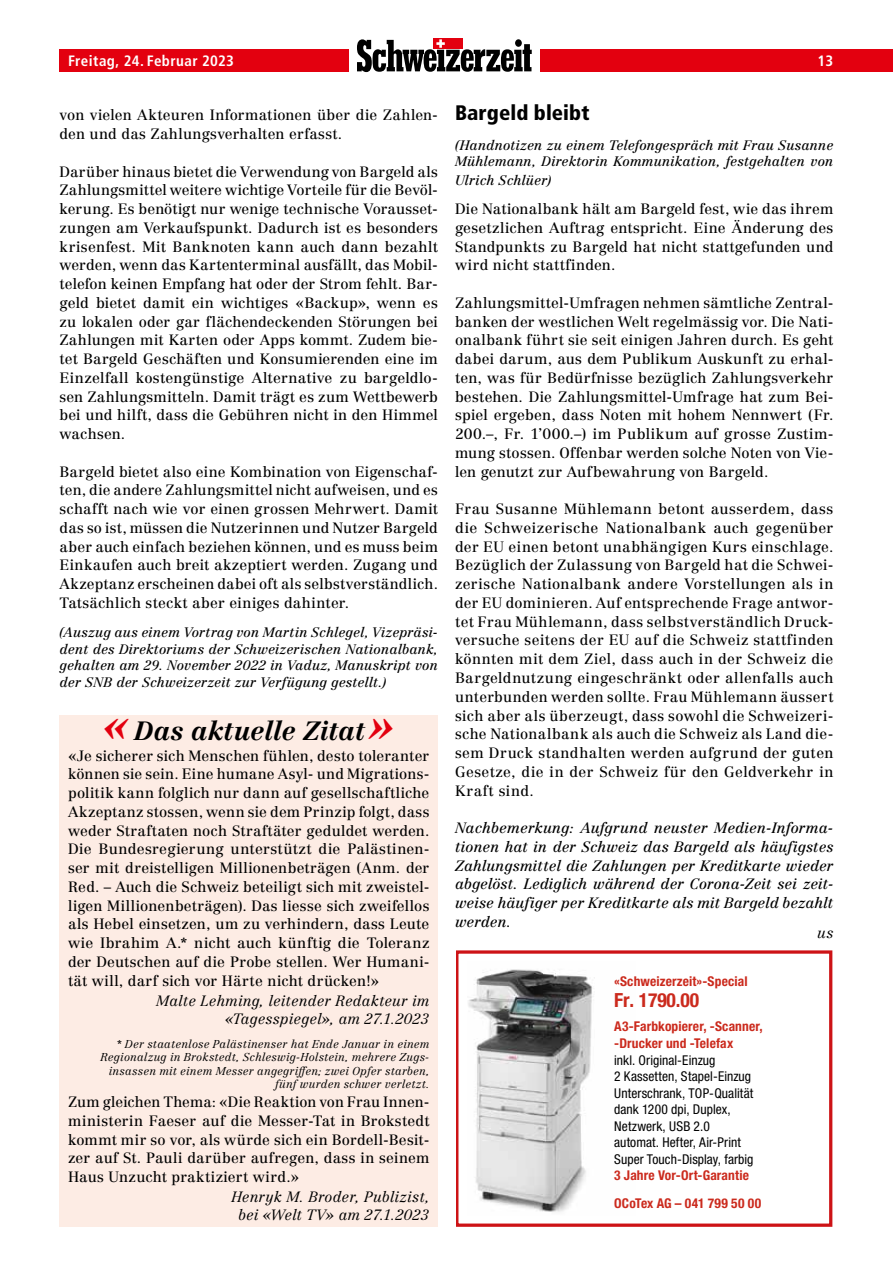
<style>
.page{position:relative;width:893px;height:1263px;background:#fff}
.page>*{position:absolute;margin:0;border:0;box-sizing:border-box;transform-origin:0 0}
.t1{font:italic 700 25.95px "Centennial LT Pro";color:#000}
.t2{font:900 condensed 21px "Frutiger LT Std";letter-spacing:.005em;color:#000}
.t3{font:700 condensed 19.5px "Helvetica Neue";letter-spacing:-.005em;color:#cb2a1d}
.t4{font:700 condensed 15px "Frutiger LT Std";letter-spacing:.025em;color:#fff}
.t5{font:14.7px/18.8px "Centennial LT Pro";letter-spacing:.015em;color:#000;text-align:justify}
.t6{font:italic 14.7px/18.8px "Centennial LT Pro";letter-spacing:.005em;color:#000;text-align:justify}
.t7{font:italic 300 14.7px/18px "Centennial LT Pro";letter-spacing:.01em;color:#000;text-align:right}
.t8{font:italic 13.5px/16.5px "Centennial LT Pro";letter-spacing:.01em;color:#000;text-align:justify}
.t9{font:condensed 13.5px/16.5px "Helvetica Neue";letter-spacing:.005em;color:#000}
.t10{font:700 condensed 13.5px/16.5px "Helvetica Neue";letter-spacing:.01em;color:#cb2a1d}
.t11{font:italic 300 11.25px/13.5px "Centennial LT Pro";letter-spacing:.015em;color:#000;text-align:right}
.s1{font-size:41.1px;color:#e3000f}
</style>
<div class="page">
<div style="left:540px;top:50px;width:353px;height:22px;background:#e3000f"></div>
<div style="left:60px;top:50px;width:289px;height:22px;background:#e3000f"></div>
<div style="left:434px;top:38px;width:29px;height:11px;background:#e3000f"></div>
<svg style="left:357px;top:39px;width:175px;height:33px"></svg>
<div style="left:456px;top:950px;width:376px;height:277px;border:3px solid #cd1316"></div>
<img style="left:468px;top:969px;width:127px;height:243px">
<div style="left:60px;top:715px;width:378px;height:512px;background:#fdece4"></div>
<p class="t4" style="left:68px;top:52px;width:167px">Freitag, 24. Februar 2023</p>
<p class="t4" style="left:817px;top:52px;width:17px">13</p>
<p class="t5" style="left:60px;top:106px;width:380px">von vielen Akteuren Informationen über die Zahlen&shy;den und das Zahlungsverhalten erfasst.</p>
<p class="t5" style="left:60px;top:162px;width:380px">Darüber hinaus bietet die Verwendung von Bargeld als Zahlungsmittel weitere wichtige Vorteile für die Bevöl&shy;kerung. Es benötigt nur wenige technische Vorausset&shy;zungen am Verkaufspunkt. Dadurch ist es besonders krisenfest. Mit Banknoten kann auch dann bezahlt werden, wenn das Kartenterminal ausfällt, das Mobil&shy;telefon keinen Empfang hat oder der Strom fehlt. Bar&shy;geld bietet damit ein wichtiges «Backup», wenn es zu lokalen oder gar flächendeckenden Störungen bei Zahlungen mit Karten oder Apps kommt. Zudem bie&shy;tet Bargeld Geschäften und Konsumierenden eine im Einzelfall kostengünstige Alternative zu bargeldlo&shy;sen Zahlungsmitteln. Damit trägt es zum Wettbewerb bei und hilft, dass die Gebühren nicht in den Himmel wachsen.</p>
<p class="t5" style="left:60px;top:462px;width:380px">Bargeld bietet also eine Kombination von Eigenschaf&shy;ten, die andere Zahlungsmittel nicht aufweisen, und es schafft nach wie vor einen grossen Mehrwert. Damit das so ist, müssen die Nutzerinnen und Nutzer Bargeld aber auch einfach beziehen können, und es muss beim Einkaufen auch breit akzeptiert werden. Zugang und Akzeptanz erscheinen dabei oft als selbstverständlich.<br>Tatsächlich steckt aber einiges dahinter.</p>
<p class="t8" style="left:60px;top:624px;width:380px">(Auszug aus einem Vortrag von Martin Schlegel, Vizepräsi&shy;dent des Direktoriums der Schweizerischen Nationalbank, gehalten am 29. November 2022 in Vaduz, Manuskript von der SNB der Schweizerzeit zur Verfügung gestellt.)</p>
<h2 class="t2" style="left:455px;top:100px;width:136px">Bargeld bleibt</h2>
<p class="t8" style="left:455px;top:136px;width:380px">(Handnotizen zu einem Telefongespräch mit Frau Susanne<br>Mühlemann, Direktorin Kommunikation, festgehalten von</p>
<p class="t8" style="left:455px;top:172px;width:98px">Ulrich Schlüer)</p>
<p class="t5" style="left:455px;top:200px;width:380px">Die Nationalbank hält am Bargeld fest, wie das ihrem gesetzlichen Auftrag entspricht. Eine Änderung des Standpunkts zu Bargeld hat nicht stattgefunden und wird nicht stattfinden.</p>
<p class="t5" style="left:455px;top:293px;width:380px">Zahlungsmittel-Umfragen nehmen sämtliche Zentral&shy;banken der westlichen Welt regelmässig vor. Die Nati&shy;onalbank führt sie seit einigen Jahren durch. Es geht dabei darum, aus dem Publikum Auskunft zu erhal&shy;ten, was für Bedürfnisse bezüglich Zahlungsverkehr bestehen. Die Zahlungsmittel-Umfrage hat zum Bei&shy;spiel ergeben, dass Noten mit hohem Nennwert (Fr.<br>200.–, Fr. 1’000.–) im Publikum auf grosse Zustim&shy;mung stossen. Offenbar werden solche Noten von Vie&shy;len genutzt zur Aufbewahrung von Bargeld.</p>
<p class="t5" style="left:455px;top:500px;width:380px">Frau Susanne Mühlemann betont ausserdem, dass die Schweizerische Nationalbank auch gegenüber der EU einen betont unabhängigen Kurs einschlage.<br>Bezüglich der Zulassung von Bargeld hat die Schwei&shy;zerische Nationalbank andere Vorstellungen als in der EU dominieren. Auf entsprechende Frage antwor&shy;tet Frau Mühlemann, dass selbstverständlich Druck&shy;versuche seitens der EU auf die Schweiz stattfinden könnten mit dem Ziel, dass auch in der Schweiz die Bargeldnutzung eingeschränkt oder allenfalls auch unterbunden werden sollte. Frau Mühlemann äussert sich aber als überzeugt, dass sowohl die Schweizeri&shy;sche Nationalbank als auch die Schweiz als Land die&shy;sem Druck standhalten werden aufgrund der guten Gesetze, die in der Schweiz für den Geldverkehr in Kraft sind.</p>
<p class="t6" style="left:455px;top:818px;width:380px">Nachbemerkung: Aufgrund neuster Medien-Informa&shy;tionen hat in der Schweiz das Bargeld als häufigstes Zahlungsmittel die Zahlungen per Kreditkarte wieder abgelöst. Lediglich während der Corona-Zeit sei zeit&shy;weise häufiger per Kreditkarte als mit Bargeld bezahlt werden.</p>
<p class="t7" style="left:817px;top:923px;width:18px">us</p>
<p class="t10" style="left:614px;top:973px;width:135px">«Schweizerzeit»-Special</p>
<h3 class="t3" style="left:614px;top:989px;width:86px">Fr. 1790.00</h3>
<p class="t10" style="left:614px;top:1018px;width:150px">A3-Farbkopierer, -Scanner, -Drucker und -Telefax</p>
<p class="t9" style="left:614px;top:1051px;width:141px">inkl. Original-Einzug<br>2 Kassetten, Stapel-Einzug<br>Unterschrank, TOP-Qualität dank 1200 dpi, Duplex,<br>Netzwerk, USB 2.0 automat. Hefter, Air-Print<br>Super Touch-Display, farbig</p>
<p class="t10" style="left:614px;top:1161px;width:148px;line-height:28.5px">3 Jahre Vor-Ort-Garantie<br>OCoTex AG – 041 799 50 00</p>
<h1 class="t1" style="left:103px;top:714px;width:293px"><span class="s1">«</span> Das aktuelle Zitat<span class="s1">»</span></h1>
<p class="t5" style="left:68px;top:746px;width:363px">«Je sicherer sich Menschen fühlen, desto toleranter können sie sein. Eine humane Asyl- und Migrations&shy;politik kann folglich nur dann auf gesellschaftliche Akzeptanz stossen, wenn sie dem Prinzip folgt, dass weder Straftaten noch Straftäter geduldet werden.<br>Die Bundesregierung unterstützt die Palästinen&shy;ser mit dreistelligen Millionenbeträgen (Anm. der Red. – Auch die Schweiz beteiligt sich mit zweistel&shy;ligen Millionenbeträgen). Das liesse sich zweifellos als Hebel einsetzen, um zu verhindern, dass Leute wie Ibrahim A.* nicht auch künftig die Toleranz der Deutschen auf die Probe stellen. Wer Humani&shy;tät will, darf sich vor Härte nicht drücken!»</p>
<p class="t7" style="left:156px;top:991px;width:275px">Malte Lehming, leitender Redakteur im «Tagesspiegel», am 27.1.2023</p>
<p class="t11" style="left:101px;top:1037px;width:330px">* Der staatenlose Palästinenser hat Ende Januar in einem Regionalzug in Brokstedt, Schleswig-Holstein, mehrere Zugs&shy;insassen mit einem Messer angegriffen; zwei Opfer starben, fünf wurden schwer verletzt.</p>
<p class="t5" style="left:68px;top:1092px;width:363px">Zum gleichen Thema: «Die Reaktion von Frau Innen&shy;ministerin Faeser auf die Messer-Tat in Brokstedt kommt mir so vor, als würde sich ein Bordell-Besit&shy;zer auf St. Pauli darüber aufregen, dass in seinem Haus Unzucht praktiziert wird.»</p>
<p class="t7" style="left:231px;top:1188px;width:200px;text-align:center">Henryk M. Broder, Publizist, bei «Welt TV» am 27.1.2023</p>
</div>
